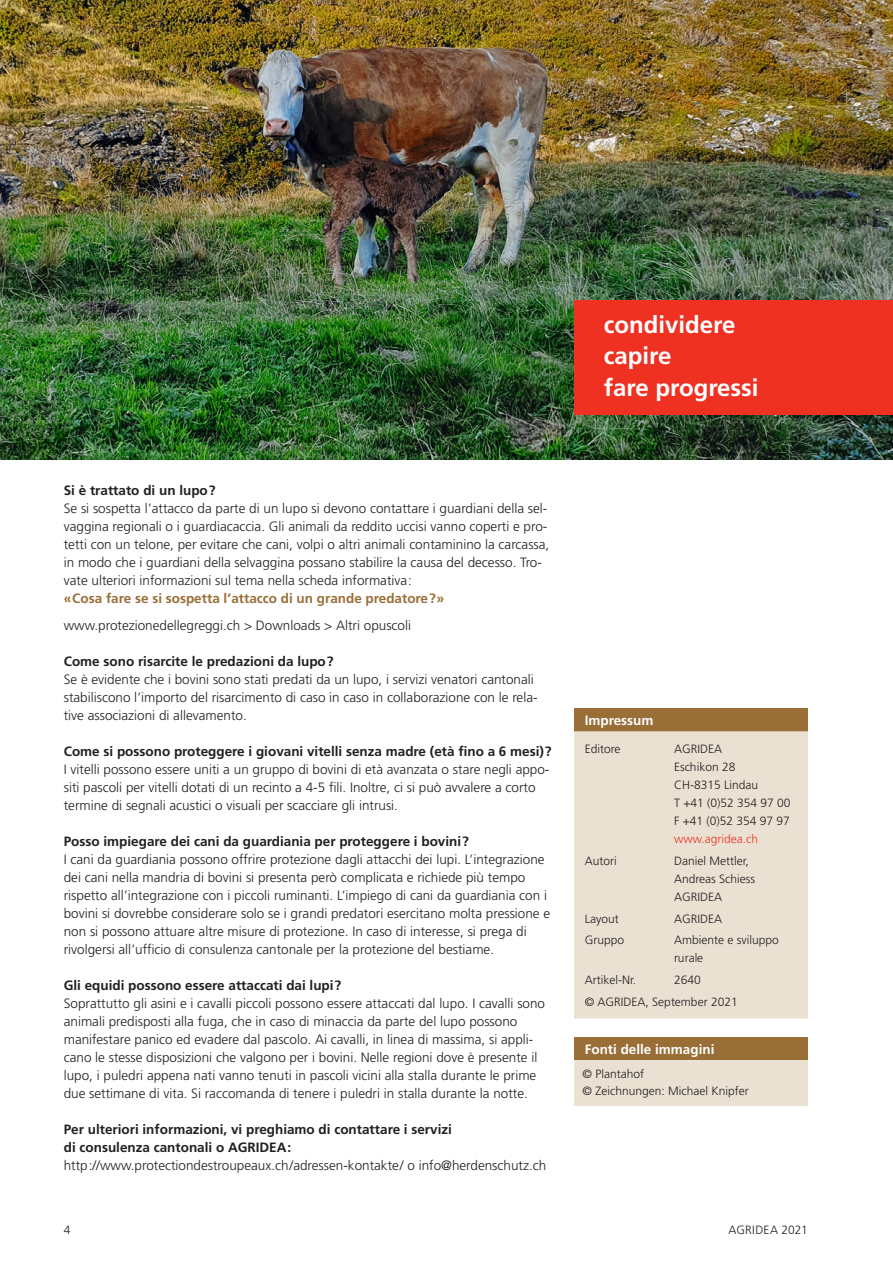
<style>
.page{position:relative;width:893px;height:1263px;background:#fff}
.page>*{position:absolute;margin:0;border:0;box-sizing:border-box;transform-origin:0 0}
.Slogan_austauschen_u{font:700 24px "Frutiger LT Pro";color:#fff}
.Standard_Grundschrif{font:300 13.5px/18px "Frutiger LT Pro";color:#231f20}
.Standard_Grundschrif-2{font:700 13.5px/18px "Frutiger";color:#231f20}
.Standard_Grundschrif-3{font:700 13.5px "Frutiger LT Pro";color:#231f20}
.Standard_Grundschrif-4{font:700 13.5px "Frutiger";color:#fff}
.Standard_Grundschrif-5{font:300 12px/18px "Frutiger LT Pro";color:#231f20}
.Impressum_8-11_Pt{font:300 12px "Frutiger LT Pro";color:#231f20}
.Standard_Grundschrif-6{font:300 12px "Frutiger LT Pro";color:#ef3122}
.t1{font:300 12px "Frutiger";letter-spacing:.02em;color:#231f20}
.s1{font-weight:700;color:#996e37}
</style>
<div class="page">
<img style="left:0;top:0;width:893px;height:459px">
<div style="left:574px;top:300px;width:319px;height:115px;background:#ef3122"></div>
<div style="left:574px;top:708px;width:234px;height:23px;background:#996e37"></div>
<div style="left:574px;top:731px;width:234px;height:288px;background:#ebe1d3"></div>
<div style="left:574px;top:1037px;width:234px;height:23px;background:#996e37"></div>
<div style="left:574px;top:1060px;width:234px;height:45px;background:#ebe1d3"></div>
<p class="Slogan_austauschen_u" style="left:604px;top:310px;width:133px">condividere</p>
<p class="Slogan_austauschen_u" style="left:604px;top:341px;width:69px">capire</p>
<p class="Slogan_austauschen_u" style="left:604px;top:373px;width:156px">fare progressi</p>
<p class="Standard_Grundschrif-2" style="left:64px;top:481px;width:153px">Si è trattato di un lupo?</p>
<p class="Standard_Grundschrif" style="left:64px;top:500px;width:487px">Se si sospetta l’attacco da parte di un lupo si devono contattare i guardiani della sel&shy;vaggina regionali o i guardiacaccia. Gli animali da reddito uccisi vanno coperti e pro&shy;tetti con un telone, per evitare che cani, volpi o altri animali contaminino la carcassa, in modo che i guardiani della selvaggina possano stabilire la causa del decesso. Tro&shy;vate ulteriori informazioni sul tema nella scheda informativa:<br><span class="s1">«Cosa fare se si sospetta l’attacco di un grande predatore?»</span></p>
<p class="Standard_Grundschrif" style="left:64px;top:617px;width:349px">www.protezionedellegreggi.ch &gt; Downloads &gt; Altri opuscoli</p>
<p class="Standard_Grundschrif-3" style="left:64px;top:654px;width:271px">Come sono risarcite le predazioni da lupo?</p>
<p class="Standard_Grundschrif" style="left:64px;top:671px;width:475px">Se è evidente che i bovini sono stati predati da un lupo, i servizi venatori cantonali stabiliscono l’importo del risarcimento di caso in caso in collaborazione con le rela&shy;tive associazioni di allevamento.</p>
<p class="Standard_Grundschrif-2" style="left:64px;top:742px;width:489px">Come si possono proteggere i giovani vitelli senza madre (età fino a 6 mesi)?</p>
<p class="Standard_Grundschrif" style="left:64px;top:761px;width:487px">I vitelli possono essere uniti a un gruppo di bovini di età avanzata o stare negli appo&shy;siti pascoli per vitelli dotati di un recinto a 4-5 fili. Inoltre, ci si può avvalere a corto termine di segnali acustici o visuali per scacciare gli intrusi.</p>
<p class="Standard_Grundschrif-2" style="left:64px;top:832px;width:407px">Posso impiegare dei cani da guardiania per proteggere i bovini?</p>
<p class="Standard_Grundschrif" style="left:64px;top:851px;width:488px">I cani da guardiania possono offrire protezione dagli attacchi dei lupi. L’integrazione dei cani nella mandria di bovini si presenta però complicata e richiede più tempo rispetto all’integrazione con i piccoli ruminanti. L’impiego di cani da guardiania con i bovini si dovrebbe considerare solo se i grandi predatori esercitano molta pressione e non si possono attuare altre misure di protezione. In caso di interesse, si prega di rivolgersi all’ufficio di consulenza cantonale per la protezione del bestiame.</p>
<p class="Standard_Grundschrif-2" style="left:64px;top:976px;width:279px">Gli equidi possono essere attaccati dai lupi?</p>
<p class="Standard_Grundschrif" style="left:64px;top:995px;width:483px">Soprattutto gli asini e i cavalli piccoli possono essere attaccati dal lupo. I cavalli sono animali predisposti alla fuga, che in caso di minaccia da parte del lupo possono manifestare panico ed evadere dal pascolo. Ai cavalli, in linea di massima, si appli&shy;cano le stesse disposizioni che valgono per i bovini. Nelle regioni dove è presente il lupo, i puledri appena nati vanno tenuti in pascoli vicini alla stalla durante le prime due settimane di vita. Si raccomanda di tenere i puledri in stalla durante la notte.</p>
<p class="Standard_Grundschrif-2" style="left:64px;top:1120px;width:390px">Per ulteriori informazioni, vi preghiamo di contattare i servizi di consulenza cantonali o AGRIDEA:</p>
<p class="Standard_Grundschrif" style="left:64px;top:1157px;width:484px">http://www.protectiondestroupeaux.ch/adressen-kontakte/ o info@herdenschutz.ch</p>
<p class="Standard_Grundschrif-4" style="left:585px;top:712px;width:70px">Impressum</p>
<p class="Standard_Grundschrif-5" style="left:585px;top:740px;width:37px">Editore</p>
<p class="Standard_Grundschrif-5" style="left:674px;top:740px;width:50px">AGRIDEA</p>
<p class="Standard_Grundschrif-5" style="left:674px;top:758px;width:63px">Eschikon 28</p>
<p class="Standard_Grundschrif-5" style="left:674px;top:776px;width:86px">CH-8315 Lindau</p>
<p class="Standard_Grundschrif-5" style="left:674px;top:794px;width:118px">T +41 (0)52 354 97 00</p>
<p class="Standard_Grundschrif-5" style="left:674px;top:812px;width:117px">F +41 (0)52 354 97 97</p>
<p class="Standard_Grundschrif-6" style="left:674px;top:832px;width:86px">www.agridea.ch</p>
<p class="Standard_Grundschrif-5" style="left:585px;top:852px;width:34px">Autori</p>
<p class="Standard_Grundschrif-5" style="left:674px;top:852px;width:83px">Daniel Mettler,<br>Andreas Schiess<br>AGRIDEA</p>
<p class="Standard_Grundschrif-5" style="left:585px;top:909px;width:35px">Layout</p>
<p class="Standard_Grundschrif-5" style="left:674px;top:909px;width:50px">AGRIDEA</p>
<p class="Standard_Grundschrif-5" style="left:585px;top:931px;width:41px">Gruppo</p>
<p class="Standard_Grundschrif-5" style="left:674px;top:931px;width:106px">Ambiente e sviluppo rurale</p>
<p class="Standard_Grundschrif-5" style="left:585px;top:971px;width:53px">Artikel-Nr.</p>
<p class="Standard_Grundschrif-5" style="left:674px;top:971px;width:28px">2640</p>
<p class="Standard_Grundschrif-5" style="left:585px;top:993px;width:154px">© AGRIDEA, September 2021</p>
<p class="Standard_Grundschrif-4" style="left:585px;top:1041px;width:131px">Fonti delle immagini</p>
<p class="Impressum_8-11_Pt" style="left:583px;top:1067px;width:63px">© Plantahof</p>
<p class="Impressum_8-11_Pt" style="left:583px;top:1083px;width:168px">© Zeichnungen: Michael Knipfer</p>
<p class="t1" style="left:64px;top:1223px;width:8px">4</p>
<p class="t1" style="left:728px;top:1223px;width:81px">AGRIDEA 2021</p>
</div>
